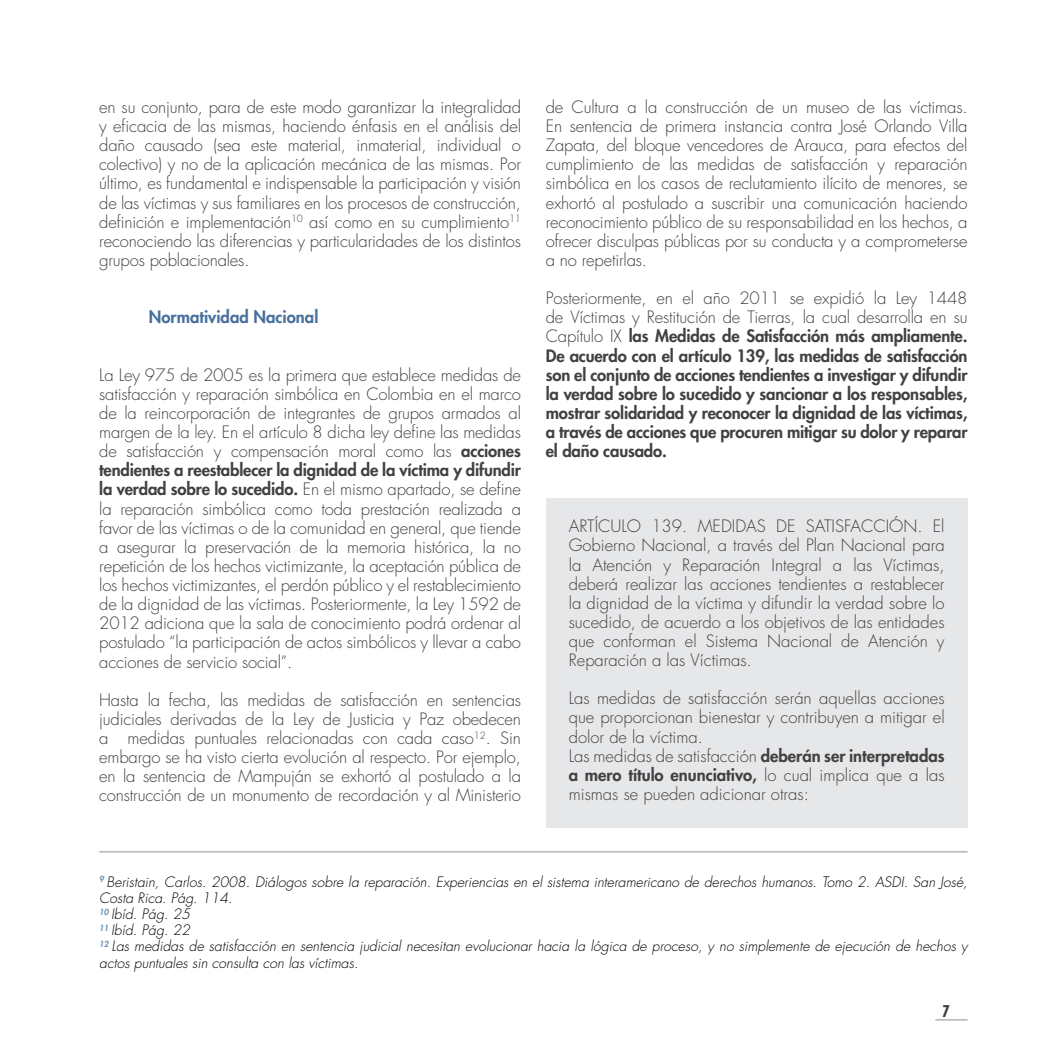
<style>
.page{position:relative;width:1042px;height:1042px;background:#fff}
.page>*{position:absolute;margin:0;border:0;box-sizing:border-box;transform-origin:0 0}
.t1{font:300 16.62px/19.1px "Futura Std";color:#414042;text-align:justify}
.t2{font:800 16.62px/19.1px "Futura Std";letter-spacing:-.01em;color:#414042;text-align:justify}
.t3{font:800 16.62px "Futura Std";color:#48709d}
.t4{font:700 condensed 15.75px "Futura Std";color:#414042}
.t5{font:italic 300 14px/16.1px "Futura Std";color:#000}
.s1{font-weight:800}
.s2{font-weight:300}
</style>
<div class="page">
<hr style="left:935px;top:1019px;width:32px;height:1px;background:#bcbec0">
<hr style="left:99px;top:851px;width:868px;height:1px;background:#bcbec0">
<div style="left:546px;top:498px;width:421px;height:329px;background:#e6e7e8"></div>
<p class="t1" style="left:99px;top:98px;width:423px">en su conjunto, para de este modo garantizar la integralidad y eficacia de las mismas, haciendo énfasis en el análisis del daño causado (sea este material, inmaterial, individual o colectivo) y no de la aplicación mecánica de las mismas. Por último, es fundamental e indispensable la participación y visión de las víctimas y sus familiares en los procesos de construcción, definición e implementación<sup>10</sup> así como en su cumplimiento<sup>11 </sup>reconociendo las diferencias y particularidades de los distintos grupos poblacionales.</p>
<p class="t3" style="left:149px;top:307px;width:171px">Normatividad Nacional</p>
<p class="t1" style="left:99px;top:365px;width:423px">La Ley 975 de 2005 es la primera que establece medidas de satisfacción y reparación simbólica en Colombia en el marco de la reincorporación de integrantes de grupos armados al margen de la ley. En el artículo 8 dicha ley define las medidas de satisfacción y compensación moral como las <span class="s1">acciones tendientes a reestablecer la dignidad de la víctima y difundir la verdad sobre lo sucedido.</span> En el mismo apartado, se define la reparación simbólica como toda prestación realizada a favor de las víctimas o de la comunidad en general, que tiende a asegurar la preservación de la memoria histórica, la no repetición de los hechos victimizante, la aceptación pública de los hechos victimizantes, el perdón público y el restablecimiento de la dignidad de las víctimas. Posteriormente, la Ley 1592 de 2012 adiciona que la sala de conocimiento podrá ordenar al postulado “la participación de actos simbólicos y llevar a cabo acciones de servicio social”.</p>
<p class="t1" style="left:99px;top:691px;width:423px">Hasta la fecha, las medidas de satisfacción en sentencias judiciales derivadas de la Ley de Justicia y Paz obedecen a medidas puntuales relacionadas con cada caso<sup>12</sup>. Sin embargo se ha visto cierta evolución al respecto. Por ejemplo, en la sentencia de Mampuján se exhortó al postulado a la construcción de un monumento de recordación y al Ministerio</p>
<p class="t1" style="left:546px;top:98px;width:423px">de Cultura a la construcción de un museo de las víctimas.<br>En sentencia de primera instancia contra José Orlando Villa Zapata, del bloque vencedores de Arauca, para efectos del cumplimiento de las medidas de satisfacción y reparación simbólica en los casos de reclutamiento ilícito de menores, se exhortó al postulado a suscribir una comunicación haciendo reconocimiento público de su responsabilidad en los hechos, a ofrecer disculpas públicas por su conducta y a comprometerse a no repetirlas.</p>
<p class="t2" style="left:546px;top:288px;width:423px"><span class="s2">Posteriormente, en el año 2011 se expidió la Ley 1448 de Víctimas y Restitución de Tierras, la cual desarrolla en su Capítulo IX</span> las Medidas de Satisfacción más ampliamente.<br>De acuerdo con el artículo 139, las medidas de satisfacción son el conjunto de acciones tendientes a investigar y difundir la verdad sobre lo sucedido y sancionar a los responsables, mostrar solidaridad y reconocer la dignidad de las víctimas, a través de acciones que procuren mitigar su dolor y reparar el daño causado.</p>
<p class="t1" style="left:569px;top:517px;width:377px">ARTÍCULO 139. MEDIDAS DE SATISFACCIÓN. El Gobierno Nacional, a través del Plan Nacional para la Atención y Reparación Integral a las Víctimas, deberá realizar las acciones tendientes a restablecer la dignidad de la víctima y difundir la verdad sobre lo sucedido, de acuerdo a los objetivos de las entidades que conforman el Sistema Nacional de Atención y Reparación a las Víctimas.</p>
<p class="t1" style="left:569px;top:689px;width:377px;text-align:left">Las medidas de satisfacción serán aquellas acciones que proporcionan bienestar y contribuyen a mitigar el dolor de la víctima.<br>Las medidas de satisfacción <span class="s1">deberán ser interpretadas a mero título enunciativo,</span> lo cual implica que a las mismas se pueden adicionar otras:</p>
<p class="t5" style="left:99px;top:874px;width:870px"><sup>9</sup> Beristain, Carlos. 2008. Diálogos sobre la reparación. Experiencias en el sistema interamericano de derechos humanos. Tomo 2. ASDI. San José, Costa Rica. Pág. 114.<br><sup>10</sup> Ibíd. Pág. 25<br><sup>11</sup> Ibíd. Pág. 22<br><sup>12</sup> Las medidas de satisfacción en sentencia judicial necesitan evolucionar hacia la lógica de proceso, y no simplemente de ejecución de hechos y actos puntuales sin consulta con las víctimas.</p>
<p class="t4" style="left:942px;top:1001px;width:9px">7</p>
</div>
